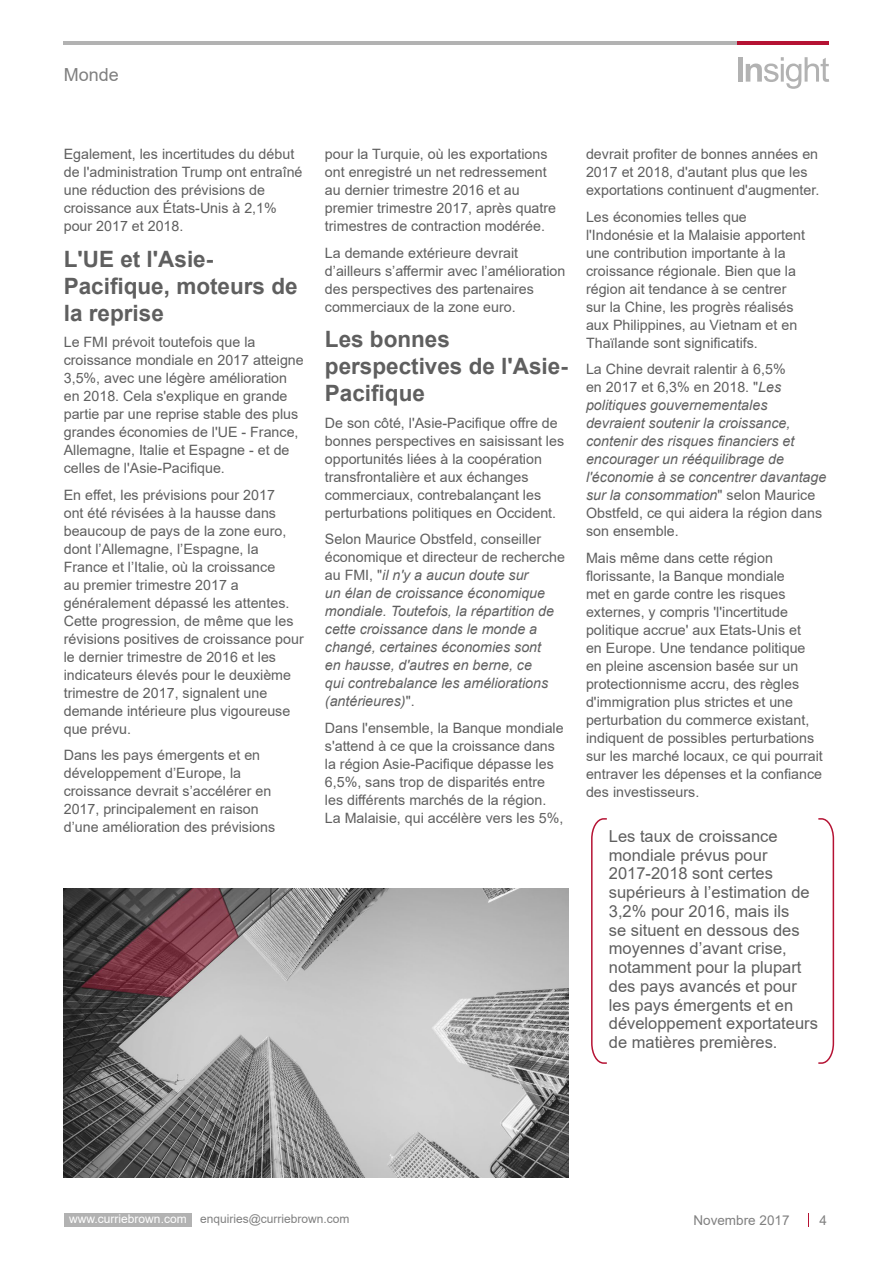
<style>
.page{position:relative;width:893px;height:1263px;background:#fff}
.page>*{position:absolute;margin:0;border:0;box-sizing:border-box;transform-origin:0 0}
.Body{font:700 22.5px/27px "Arial";color:#5f5f5f}
.t1{font:18px "Arial";color:#808080}
.Body-2{font:16.5px/18.8px "Arial";color:#5f5f5f}
.Body-3{font:14.25px/18px "Arial";color:#5f5f5f}
.Body-4{font:italic 14.25px/18px "Arial";color:#5f5f5f}
.Grey_Highlight{font:13.5px "Arial";color:#808080}
.t2{font:12px "Arial";color:#808080}
.s1{font-style:normal}
.s2{color:#fff}
</style>
<div class="page">
<div style="left:64px;top:1213px;width:128px;height:13px;background:#b2b2b2"></div>
<div style="left:737px;top:57px;width:5px;height:25px;background:#b2b2b2"></div>
<svg style="left:746px;top:57px;width:83px;height:32px"></svg>
<hr style="left:64px;top:41px;width:765px;height:4px;background:#b2b2b2">
<hr style="left:737px;top:41px;width:92px;height:4px;background:#b51233">
<svg style="left:808px;top:1213px;width:1px;height:13px"></svg>
<img style="left:64px;top:889px;width:504px;height:289px">
<svg style="left:591px;top:818px;width:16px;height:246px"></svg>
<svg style="left:818px;top:818px;width:17px;height:246px"></svg>
<p class="t1" style="left:64px;top:62px;width:57px">Monde</p>
<p class="Body-3" style="left:64px;top:145px;width:240px">Egalement, les incertitudes du début de l'administration Trump ont entraîné une réduction des prévisions de croissance aux États-Unis à 2,1% pour 2017 et 2018.</p>
<p class="Body" style="left:64px;top:246px;width:235px">L'UE et l'Asie-<br>Pacifique, moteurs de la reprise</p>
<p class="Body-3" style="left:64px;top:333px;width:241px">Le FMI prévoit toutefois que la croissance mondiale en 2017 atteigne 3,5%, avec une légère amélioration en 2018. Cela s'explique en grande partie par une reprise stable des plus grandes économies de l'UE - France, Allemagne, Italie et Espagne - et de celles de l'Asie-Pacifique.</p>
<p class="Body-3" style="left:64px;top:486px;width:241px">En effet, les prévisions pour 2017<br>ont été révisées à la hausse dans beaucoup de pays de la zone euro, dont l’Allemagne, l’Espagne, la<br>France et l’Italie, où la croissance<br>au premier trimestre 2017 a généralement dépassé les attentes.<br>Cette progression, de même que les révisions positives de croissance pour le dernier trimestre de 2016 et les indicateurs élevés pour le deuxième trimestre de 2017, signalent une demande intérieure plus vigoureuse que prévu.</p>
<p class="Body-3" style="left:64px;top:746px;width:213px">Dans les pays émergents et en développement d’Europe, la croissance devrait s’accélérer en<br>2017, principalement en raison d’une amélioration des prévisions</p>
<p class="Body-3" style="left:325px;top:145px;width:233px">pour la Turquie, où les exportations ont enregistré un net redressement au dernier trimestre 2016 et au premier trimestre 2017, après quatre trimestres de contraction modérée.</p>
<p class="Body-3" style="left:325px;top:244px;width:242px">La demande extérieure devrait d’ailleurs s’affermir avec l’amélioration des perspectives des partenaires commerciaux de la zone euro.</p>
<p class="Body" style="left:325px;top:326px;width:244px">Les bonnes perspectives de l'Asie-<br>Pacifique</p>
<p class="Body-3" style="left:325px;top:414px;width:241px">De son côté, l'Asie-Pacifique offre de bonnes perspectives en saisissant les opportunités liées à la coopération transfrontalière et aux échanges commerciaux, contrebalançant les perturbations politiques en Occident.</p>
<p class="Body-4" style="left:325px;top:530px;width:241px"><span class="s1">Selon Maurice Obstfeld, conseiller économique et directeur de recherche au FMI, "</span>il n'y a aucun doute sur<br>un élan de croissance économique mondiale. Toutefois, la répartition de cette croissance dans le monde a changé, certaines économies sont<br>en hausse, d'autres en berne, ce<br>qui contrebalance les améliorations (antérieures)<span class="s1">".</span></p>
<p class="Body-3" style="left:325px;top:719px;width:240px">Dans l'ensemble, la Banque mondiale s'attend à ce que la croissance dans la région Asie-Pacifique dépasse les 6,5%, sans trop de disparités entre les différents marchés de la région.<br>La Malaisie, qui accélère vers les 5%,</p>
<p class="Body-3" style="left:586px;top:145px;width:235px">devrait profiter de bonnes années en<br>2017 et 2018, d'autant plus que les exportations continuent d'augmenter.</p>
<p class="Body-3" style="left:586px;top:208px;width:220px">Les économies telles que l'Indonésie et la Malaisie apportent une contribution importante à la croissance régionale. Bien que la région ait tendance à se centrer sur la Chine, les progrès réalisés aux Philippines, au Vietnam et en<br>Thaïlande sont significatifs.</p>
<p class="Body-4" style="left:586px;top:360px;width:242px"><span class="s1">La Chine devrait ralentir à 6,5%<br>en 2017 et 6,3% en 2018. "</span>Les politiques gouvernementales devraient soutenir la croissance, contenir des risques financiers et encourager un rééquilibrage de l'économie à se concentrer davantage sur la consommation<span class="s1">" selon Maurice<br>Obstfeld, ce qui aidera la région dans son ensemble.</span></p>
<p class="Body-3" style="left:586px;top:549px;width:238px">Mais même dans cette région florissante, la Banque mondiale<br>met en garde contre les risques externes, y compris 'l'incertitude politique accrue' aux Etats-Unis et<br>en Europe. Une tendance politique en pleine ascension basée sur un protectionnisme accru, des règles d'immigration plus strictes et une perturbation du commerce existant, indiquent de possibles perturbations sur les marché locaux, ce qui pourrait entraver les dépenses et la confiance des investisseurs.</p>
<p class="Body-2" style="left:609px;top:827px;width:211px">Les taux de croissance mondiale prévus pour<br>2017-2018 sont certes supérieurs à l’estimation de<br>3,2% pour 2016, mais ils<br>se situent en dessous des moyennes d’avant crise, notamment pour la plupart des pays avancés et pour les pays émergents et en développement exportateurs de matières premières.</p>
<p class="t2" style="left:69px;top:1211px;width:282px"><span class="s2">www.curriebrown.com</span> enquiries@curriebrown.com</p>
<p class="Grey_Highlight" style="left:699px;top:1210px;width:101px">September 2017</p>
<p class="Grey_Highlight" style="left:819px;top:1211px;width:9px">4</p>
<p class="Grey_Highlight" style="left:693px;top:1211px;width:98px">Novembre 2017</p>
</div>
